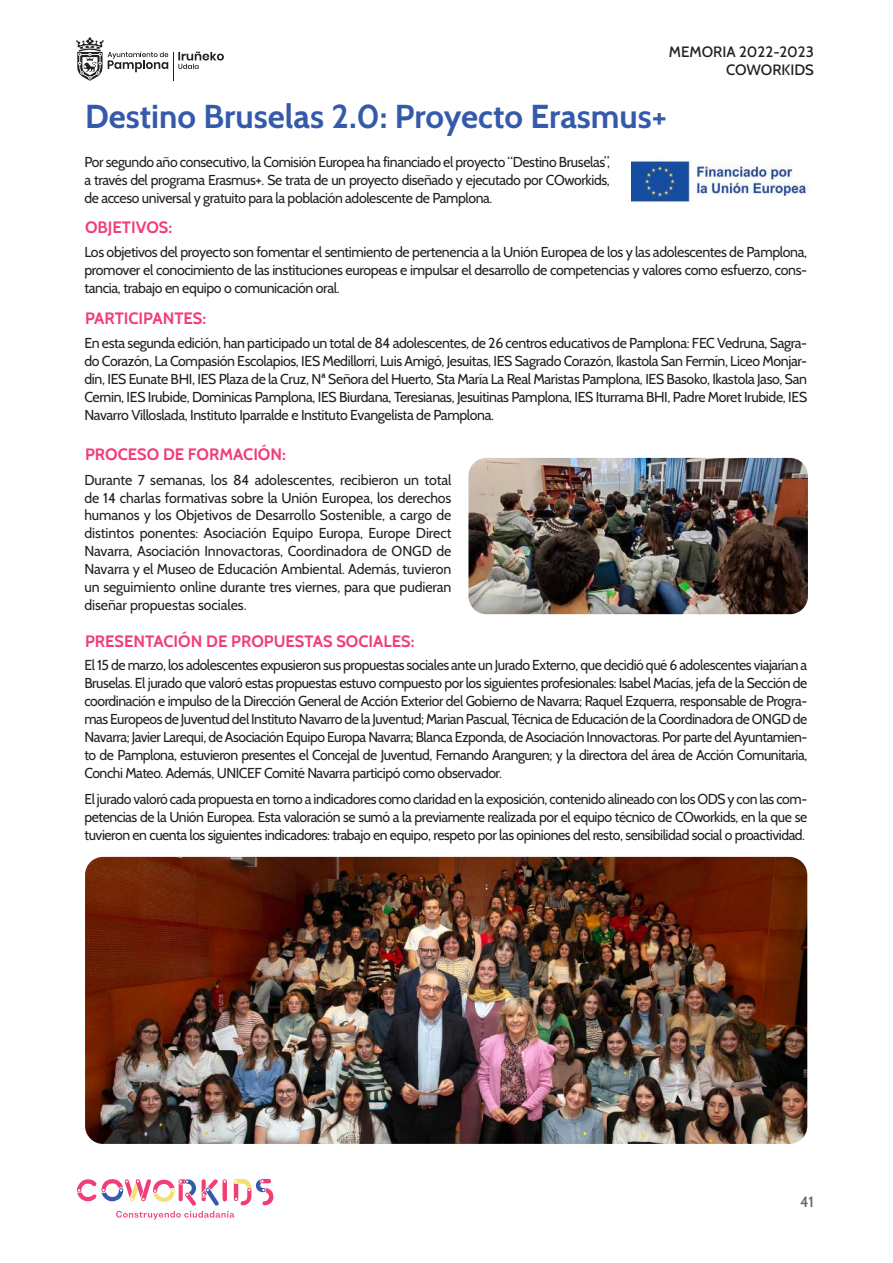
<style>
.page{position:relative;width:893px;height:1263px;background:#fff}
.page>*{position:absolute;margin:0;border:0;box-sizing:border-box;transform-origin:0 0}
.t1{font:700 33.15px "Cabin";color:#355aaa}
.t2{font:700 16.5px "Cabin";color:#f23e76}
.t3{font:500 15px/18px "Cabin";color:#241f1f;text-align:right}
.t4{font:500 15px "Cabin";color:#656365}
.t5{font:14.4px/18px "Cabin";letter-spacing:-.025em;color:#241f1f;text-align:justify}
</style>
<div class="page">
<svg style="left:77px;top:1178px;width:196px;height:41px"></svg>
<svg style="left:76px;top:37px;width:148px;height:44px"></svg>
<img style="left:468px;top:458px;width:340px;height:156px">
<img style="left:85px;top:857px;width:722px;height:287px">
<img style="left:631px;top:160px;width:179px;height:43px">
<p class="t3" style="left:669px;top:42px;width:147px">MEMORIA 2022-2023<br>COWORKIDS</p>
<h1 class="t1" style="left:85px;top:96px;width:583px">Destino Bruselas 2.0: Proyecto Erasmus+</h1>
<p class="t5" style="left:84px;top:153px;width:527px">Por segundo año consecutivo, la Comisión Europea ha financiado el proyecto “Destino Bruselas”, a través del programa Erasmus+. Se trata de un proyecto diseñado y ejecutado por COworkids, de acceso universal y gratuito para la población adolescente de Pamplona.</p>
<p class="t2" style="left:85px;top:217px;width:89px">OBJETIVOS:</p>
<p class="t5" style="left:84px;top:243px;width:724px">Los objetivos del proyecto son fomentar el sentimiento de pertenencia a la Unión Europea de los y las adolescentes de Pamplona, promover el conocimiento de las instituciones europeas e impulsar el desarrollo de competencias y valores como esfuerzo, cons&shy;tancia, trabajo en equipo o comunicación oral.</p>
<p class="t2" style="left:85px;top:308px;width:123px">PARTICIPANTES:</p>
<p class="t5" style="left:84px;top:334px;width:724px">En esta segunda edición, han participado un total de 84 adolescentes, de 26 centros educativos de Pamplona: FEC Vedruna, Sagra&shy;do Corazón, La Compasión Escolapios, IES Medillorri, Luis Amigó, Jesuitas, IES Sagrado Corazón, Ikastola San Fermín, Liceo Monjar&shy;dín, IES Eunate BHI, IES Plaza de la Cruz, Nª Señora del Huerto, Sta María La Real Maristas Pamplona, IES Basoko, Ikastola Jaso, San Cernin, IES Irubide, Dominicas Pamplona, IES Biurdana, Teresianas, Jesuitinas Pamplona, IES Iturrama BHI, Padre Moret Irubide, IES Navarro Villoslada, Instituto Iparralde e Instituto Evangelista de Pamplona.</p>
<p class="t2" style="left:85px;top:444px;width:202px">PROCESO DE FORMACIÓN:</p>
<p class="t5" style="left:84px;top:470px;width:369px">Durante 7 semanas, los 84 adolescentes, recibieron un total de 14 charlas formativas sobre la Unión Europea, los derechos humanos y los Objetivos de Desarrollo Sostenible, a cargo de distintos ponentes: Asociación Equipo Europa, Europe Direct Navarra, Asociación Innovactoras, Coordinadora de ONGD de Navarra y el Museo de Educación Ambiental. Además, tuvieron un seguimiento online durante tres viernes, para que pudieran diseñar propuestas sociales.</p>
<p class="t2" style="left:85px;top:632px;width:331px">PRESENTACIÓN DE PROPUESTAS SOCIALES:</p>
<p class="t5" style="left:84px;top:656px;width:724px">El 15 de marzo, los adolescentes expusieron sus propuestas sociales ante un Jurado Externo, que decidió qué 6 adolescentes viajarían a Bruselas. El jurado que valoró estas propuestas estuvo compuesto por los siguientes profesionales: Isabel Macías, jefa de la Sección de coordinación e impulso de la Dirección General de Acción Exterior del Gobierno de Navarra; Raquel Ezquerra, responsable de Progra&shy;mas Europeos de Juventud del Instituto Navarro de la Juventud; Marian Pascual, Técnica de Educación de la Coordinadora de ONGD de Navarra; Javier Larequi, de Asociación Equipo Europa Navarra; Blanca Ezponda, de Asociación Innovactoras. Por parte del Ayuntamien&shy;to de Pamplona, estuvieron presentes el Concejal de Juventud, Fernando Aranguren; y la directora del área de Acción Comunitaria, Conchi Mateo. Además, UNICEF Comité Navarra participó como observador.</p>
<p class="t5" style="left:84px;top:790px;width:724px">El jurado valoró cada propuesta en torno a indicadores como claridad en la exposición, contenido alineado con los ODS y con las com&shy;petencias de la Unión Europea. Esta valoración se sumó a la previamente realizada por el equipo técnico de COworkids, en la que se tuvieron en cuenta los siguientes indicadores: trabajo en equipo, respeto por las opiniones del resto, sensibilidad social o proactividad.</p>
<p class="t4" style="left:800px;top:1192px;width:15px">41</p>
</div>
